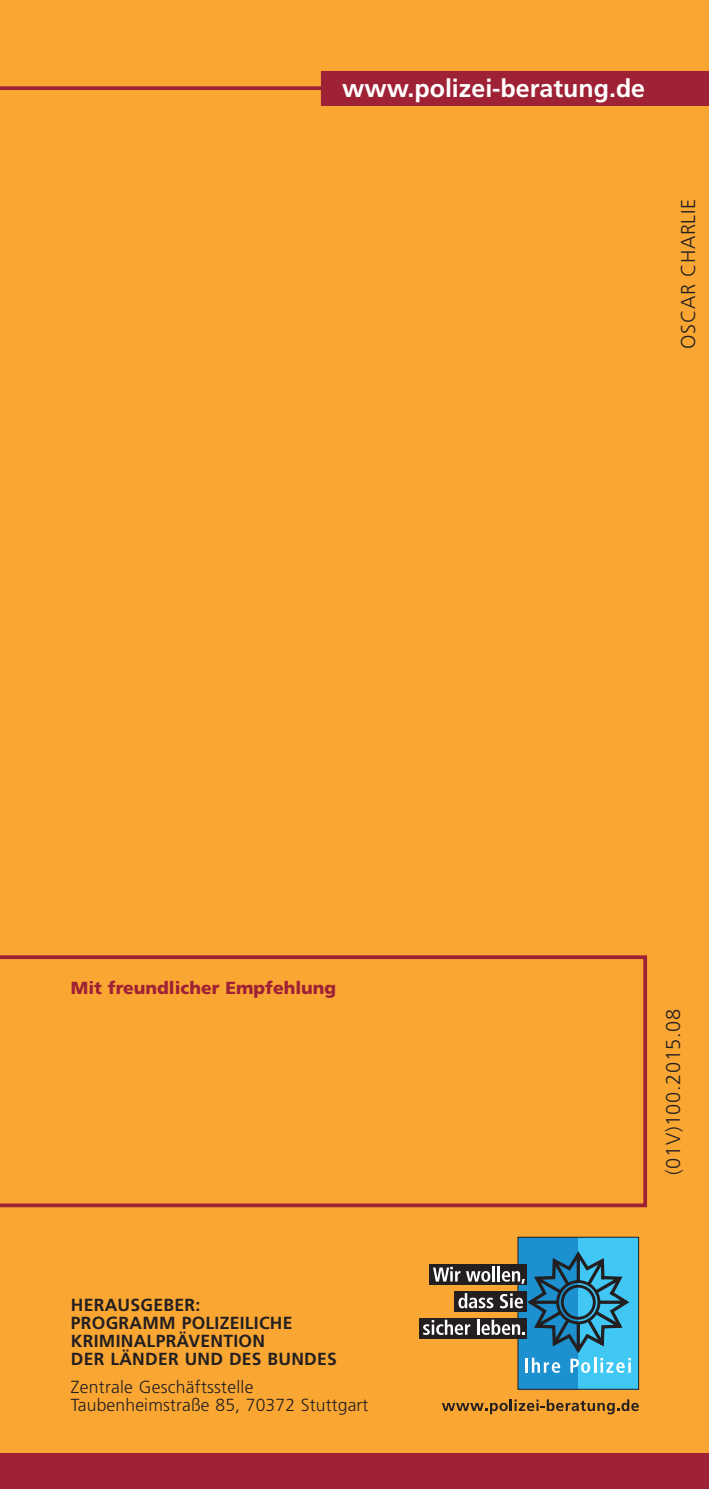
<style>
.page{position:relative;width:709px;height:1489px;background:#fff}
.page>*{position:absolute;margin:0;border:0;box-sizing:border-box;transform-origin:0 0}
.t1{font:700 25px "Frutiger LT Std";color:#fff}
.t2{font:300 20px "Frutiger LT Std";letter-spacing:.03em;color:#231f20}
.t3{font:700 17.5px/18px "Frutiger LT Std";letter-spacing:.015em;color:#231f20}
.t4{font:300 17.5px/18px "Frutiger LT Std";letter-spacing:.01em;color:#231f20}
.t5{font:900 17.5px "Frutiger LT Std";color:#9e2135}
</style>
<div class="page">
<div style="left:0;top:0;width:709px;height:1488px;background:#faa633"></div>
<svg style="left:442px;top:1399px;width:197px;height:15px"></svg>
<div style="left:518px;top:1237px;width:60px;height:152px;background:#1d90d0"></div>
<div style="left:578px;top:1237px;width:60px;height:152px;background:#40c7f4"></div>
<div style="left:517px;top:1236px;width:122px;height:153px;border:1px solid #231f20"></div>
<div style="left:419px;top:1317px;width:108px;height:21px;background:#231f20"></div>
<svg style="left:423px;top:1247px;width:208px;height:125px"></svg>
<svg style="left:0;top:86px;width:321px;height:4px"></svg>
<div style="left:321px;top:71px;width:388px;height:35px;background:#9e2135"></div>
<div style="left:0;top:1453px;width:709px;height:35px;background:#9e2135"></div>
<svg style="left:0;top:955px;width:647px;height:252px"></svg>
<h1 class="t1" style="left:342px;top:73px;width:304px">WWW.POLIZEI-BERATUNG.DE</h1>
<p class="t2" style="left:677px;top:348px;width:151px;rotate:-90deg">oscar charlie</p>
<p class="t5" style="left:71px;top:976px;width:267px">Mit freundlicher Empfehlung</p>
<p class="t3" style="left:71px;top:1295px;width:267px">H ERAUSGEBER:<br>PROGRAMM POLIZEILICHE<br>KRIMINALPRÄVENTION<br>DER LÄNDER UND DES BUNDES</p>
<p class="t4" style="left:71px;top:1377px;width:299px">Zentrale Geschäftsstelle<br>Taubenheimstraße 85, 70372 Stuttgart</p>
<p class="t2" style="left:662px;top:1174px;width:167px;rotate:-90deg">(01V)100.2015.08</p>
</div>
